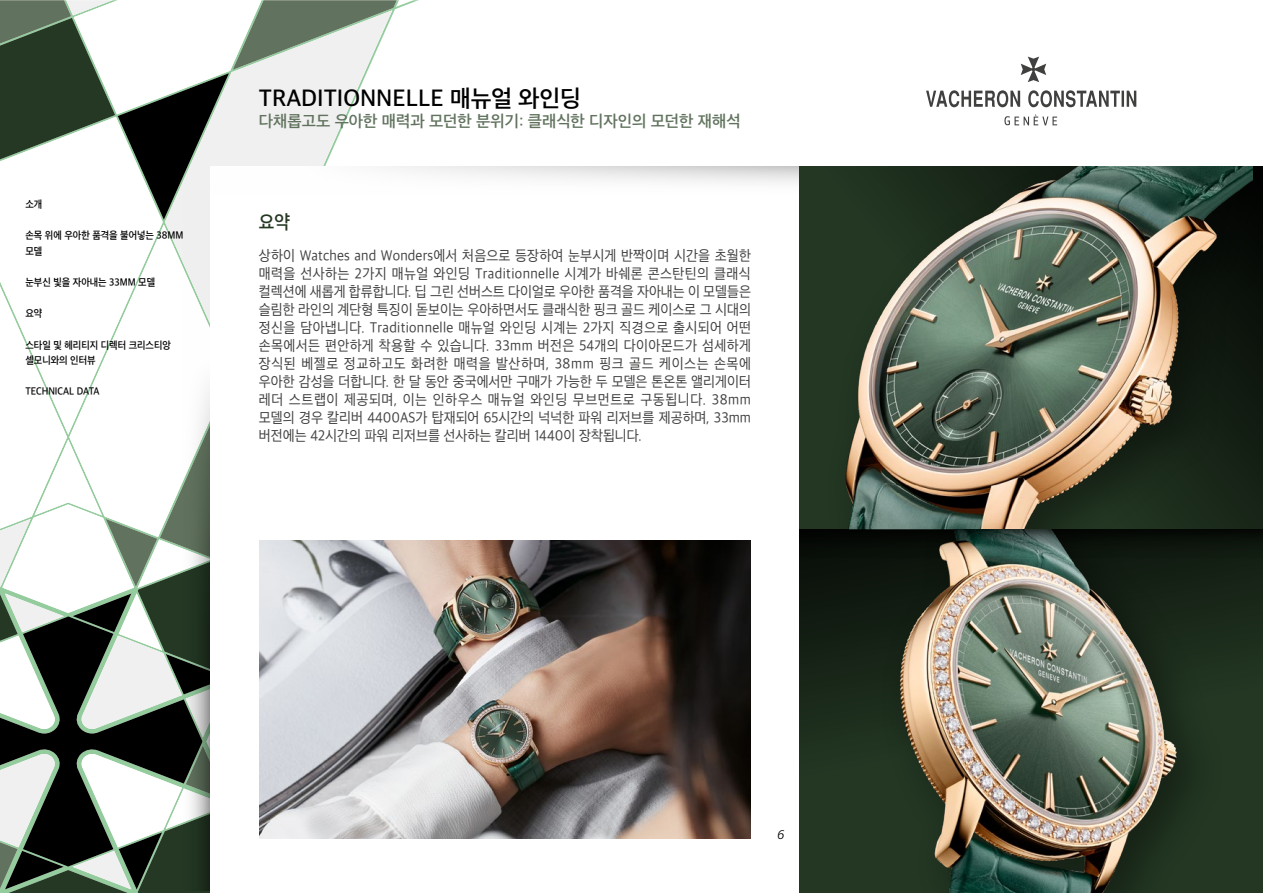
<style>
.page{position:relative;width:1263px;height:893px;background:#fff}
.page>*{position:absolute;margin:0;border:0;box-sizing:border-box;transform-origin:0 0}
.t1{font:600 24px "Apple SD Gothic Neo";color:#000}
.t2{font:600 19.5px "Apple SD Gothic Neo";color:#243824;scale:.92 1}
.t3{font:600 16.5px "Apple SD Gothic Neo";color:#61735e}
.t4{font:15px/18px "Apple SD Gothic Neo";color:#40403f;text-align:justify;scale:.92 1}
.t5{font:italic 12.75px "Prelo";color:#000}
.t6{font:600 10.5px/15.6px "Apple SD Gothic Neo";color:#000;scale:.93 1}
</style>
<div class="page">
<svg style="left:0;top:737px;width:163px;height:9px"></svg>
<svg style="left:0;top:746px;width:210px;height:147px"></svg>
<svg style="left:0;top:286px;width:163px;height:451px"></svg>
<svg style="left:0;top:0;width:397px;height:220px"></svg>
<svg style="left:926px;top:57px;width:210px;height:68px"></svg>
<svg style="left:163px;top:190px;width:47px;height:701px"></svg>
<div style="left:210px;top:166px;width:1052px;height:727px;background:#fff"></div>
<svg style="left:385px;top:166px;width:414px;height:17px"></svg>
<img style="left:259px;top:540px;width:492px;height:298px">
<svg style="left:799px;top:577px;width:464px;height:316px;background:#1d2e1d"></svg>
<div style="left:799px;top:166px;width:464px;height:364px;background:#000;opacity:.38"></div>
<img style="left:810px;top:166px;width:442px;height:364px">
<div style="left:878px;top:530px;width:348px;height:363px;background:#000;opacity:.38"></div>
<img style="left:854px;top:577px;width:354px;height:316px">
<svg style="left:799px;top:530px;width:464px;height:47px;background:#283027"></svg>
<p class="t6" style="left:26px;top:197px;width:20px">소개</p>
<p class="t6" style="left:26px;top:228px;width:171px">손목 위에 우아한 품격을 불어넣는 38MM 모델</p>
<p class="t6" style="left:26px;top:275px;width:141px">눈부신 빛을 자아내는 33MM 모델</p>
<p class="t6" style="left:26px;top:306px;width:20px">요약</p>
<p class="t6" style="left:26px;top:338px;width:158px">스타일 및 헤리티지 디렉터 크리스티앙 셀모니와의 인터뷰</p>
<p class="t6" style="left:26px;top:384px;width:81px">TECHNICAL DATA</p>
<h1 class="t1" style="left:259px;top:86px;width:323px">TRADITIONNELLE 매뉴얼 와인딩</h1>
<p class="t3" style="left:259px;top:112px;width:483px">다채롭고도 우아한 매력과 모던한 분위기: 클래식한 디자인의 모던한 재해석</p>
<p class="t2" style="left:259px;top:211px;width:35px">요약</p>
<p class="t4" style="left:259px;top:248px;width:536px">상하이 Watches and Wonders에서 처음으로 등장하여 눈부시게 반짝이며 시간을 초월한 매력을 선사하는 2가지 매뉴얼 와인딩 Traditionnelle 시계가 바쉐론 콘스탄틴의 클래식 컬렉션에 새롭게 합류합니다. 딥 그린 선버스트 다이얼로 우아한 품격을 자아내는 이 모델들은 슬림한 라인의 계단형 특징이 돋보이는 우아하면서도 클래식한 핑크 골드 케이스로 그 시대의 정신을 담아냅니다. Traditionnelle 매뉴얼 와인딩 시계는 2가지 직경으로 출시되어 어떤 손목에서든 편안하게 착용할 수 있습니다. 33mm 버전은 54개의 다이아몬드가 섬세하게 장식된 베젤로 정교하고도 화려한 매력을 발산하며, 38mm 핑크 골드 케이스는 손목에 우아한 감성을 더합니다. 한 달 동안 중국에서만 구매가 가능한 두 모델은 톤온톤 앨리게이터 레더 스트랩이 제공되며, 이는 인하우스 매뉴얼 와인딩 무브먼트로 구동됩니다. 38mm 모델의 경우 칼리버 4400AS가 탑재되어 65시간의 넉넉한 파워 리저브를 제공하며, 33mm 버전에는 42시간의 파워 리저브를 선사하는 칼리버 1440이 장착됩니다.</p>
<p class="t5" style="left:777px;top:826px;width:9px">6</p>
</div>
